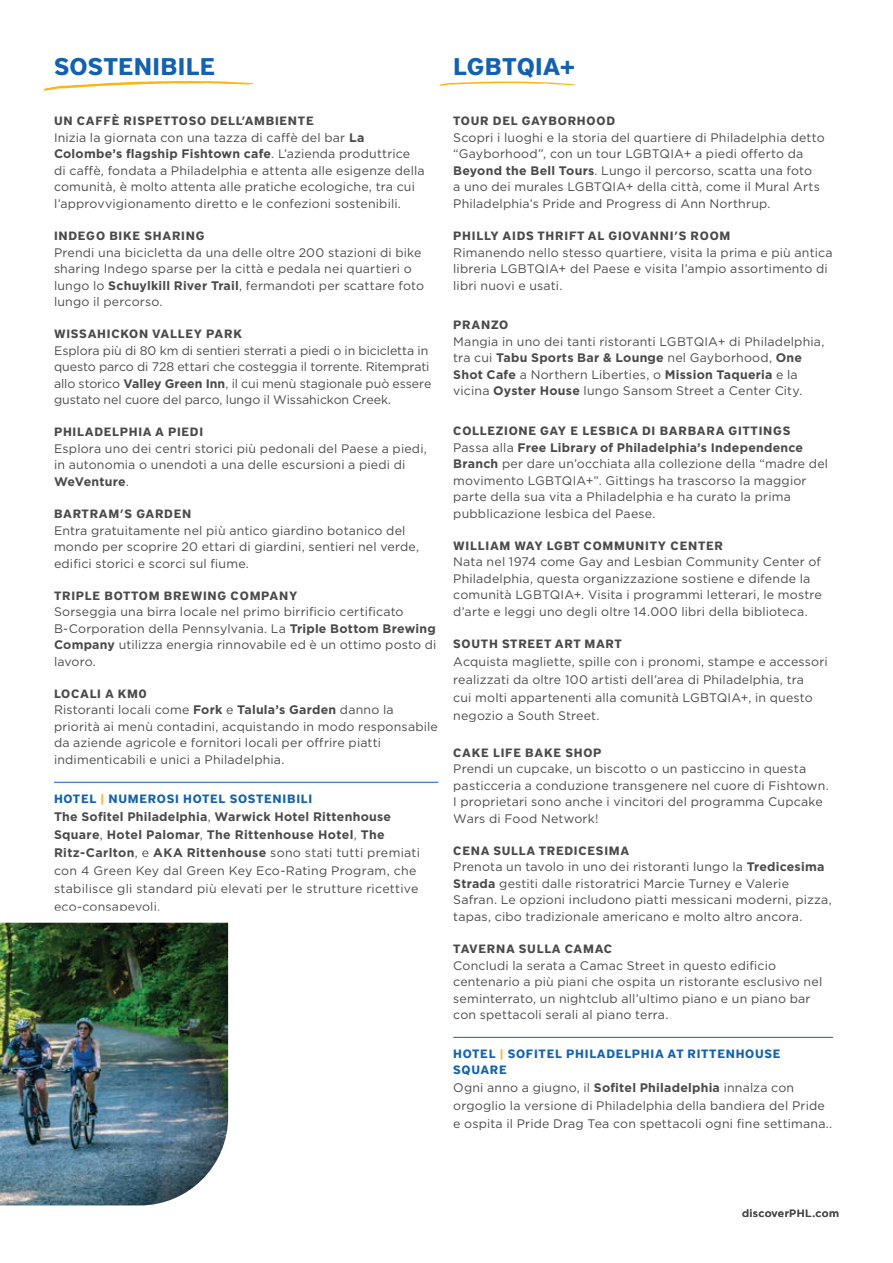
<style>
.page{position:relative;width:893px;height:1263px;background:#fff}
.page>*{position:absolute;margin:0;border:0;box-sizing:border-box;transform-origin:0 0}
.t1{font:700 24px "District Pro";letter-spacing:.01em;color:#1262af}
.t2{font:12.3px/16.5px "Gotham";letter-spacing:.015em;color:#4a4a4c}
.t3{font:12.3px/16.5px "Gotham";letter-spacing:-.005em;color:#4a4a4c}
.t4{font:700 12px "District Pro";letter-spacing:.06em;color:#4a4a4c}
.t5{font:700 12px/16.5px "District Pro";letter-spacing:.06em;color:#1262af}
.t6{font:500 10.5px "Gotham";letter-spacing:.03em;color:#4a4a4c}
.s1{font-weight:700}
.s2{color:#fdb514}
</style>
<div class="page">
<hr style="left:54px;top:782px;width:384px;height:1px;background:#1262af">
<hr style="left:453px;top:1037px;width:380px;height:1px;background:#1262af">
<img style="left:0;top:922px;width:229px;height:284px">
<svg style="left:44px;top:81px;width:210px;height:10px"></svg>
<svg style="left:440px;top:81px;width:135px;height:5px"></svg>
<h1 class="t1" style="left:54px;top:49px;width:162px">SOSTENIBILE</h1>
<p class="t4" style="left:54px;top:112px;width:261px">UN CAFFÈ RISPETTOSO DELL’AMBIENTE</p>
<p class="t2" style="left:54px;top:129px;width:372px">Inizia la giornata con una tazza di caffè del bar <span class="s1">La Colombe’s flagship Fishtown cafe</span>. L’azienda produttrice di caffè, fondata a Philadelphia e attenta alle esigenze della comunità, è molto attenta alle pratiche ecologiche, tra cui l’approvvigionamento diretto e le confezioni sostenibili.</p>
<p class="t4" style="left:54px;top:227px;width:152px">INDEGO BIKE SHARING</p>
<p class="t2" style="left:54px;top:244px;width:371px">Prendi una bicicletta da una delle oltre 200 stazioni di bike sharing Indego sparse per la città e pedala nei quartieri o lungo lo <span class="s1">Schuylkill River Trail</span>, fermandoti per scattare foto lungo il percorso.</p>
<p class="t4" style="left:54px;top:325px;width:190px">WISSAHICKON VALLEY PARK</p>
<p class="t3" style="left:54px;top:342px;width:379px">Esplora più di 80 km di sentieri sterrati a piedi o in bicicletta in questo parco di 728 ettari che costeggia il torrente. Ritemprati allo storico <span class="s1">Valley Green Inn</span>, il cui menù stagionale può essere gustato nel cuore del parco, lungo il Wissahickon Creek.</p>
<p class="t4" style="left:54px;top:423px;width:151px">PHILADELPHIA A PIEDI</p>
<p class="t2" style="left:54px;top:440px;width:374px">Esplora uno dei centri storici più pedonali del Paese a piedi, in autonomia o unendoti a una delle escursioni a piedi di<br><span class="s1">WeVenture</span>.</p>
<p class="t4" style="left:54px;top:505px;width:139px">BARTRAM’S GARDEN</p>
<p class="t2" style="left:54px;top:522px;width:367px">Entra gratuitamente nel più antico giardino botanico del mondo per scoprire 20 ettari di giardini, sentieri nel verde, edifici storici e scorci sul fiume.</p>
<p class="t4" style="left:54px;top:587px;width:245px">TRIPLE BOTTOM BREWING COMPANY</p>
<p class="t2" style="left:54px;top:603px;width:384px">Sorseggia una birra locale nel primo birrificio certificato B-Corporation della Pennsylvania. La <span class="s1">Triple Bottom Brewing Company</span> utilizza energia rinnovabile ed è un ottimo posto di lavoro.</p>
<p class="t4" style="left:54px;top:685px;width:94px">LOCALI A KM0</p>
<p class="t2" style="left:54px;top:702px;width:385px">Ristoranti locali come <span class="s1">Fork</span> e <span class="s1">Talula’s Garden</span> danno la priorità ai menù contadini, acquistando in modo responsabile da aziende agricole e fornitori locali per offrire piatti indimenticabili e unici a Philadelphia.</p>
<p class="t5" style="left:54px;top:790px;width:260px">HOTEL <span class="s2">|</span> NUMEROSI HOTEL SOSTENIBILI</p>
<p class="t2" style="left:54px;top:807px;width:367px;line-height:18px"><span class="s1">The Sofitel Philadelphia</span>, <span class="s1">Warwick Hotel Rittenhouse Square</span>, <span class="s1">Hotel Palomar</span>, <span class="s1">The Rittenhouse Hotel</span>, <span class="s1">The Ritz-Carlton</span>, e <span class="s1">AKA Rittenhouse</span> sono stati tutti premiati con 4 Green Key dal Green Key Eco-Rating Program, che stabilisce gli standard più elevati per le strutture ricettive eco-consapevoli.</p>
<h1 class="t1" style="left:453px;top:49px;width:124px">LGBTQIA+</h1>
<p class="t4" style="left:453px;top:112px;width:163px">TOUR DEL GAYBORHOOD</p>
<p class="t2" style="left:453px;top:129px;width:373px">Scopri i luoghi e la storia del quartiere di Philadelphia detto “Gayborhood”, con un tour LGBTQIA+ a piedi offerto da <span class="s1">Beyond the Bell Tours</span>. Lungo il percorso, scatta una foto<br>a uno dei murales LGBTQIA+ della città, come il Mural Arts Philadelphia’s Pride and Progress di Ann Northrup.</p>
<p class="t4" style="left:453px;top:227px;width:279px">PHILLY AIDS THRIFT AL GIOVANNI’S ROOM</p>
<p class="t2" style="left:453px;top:244px;width:381px">Rimanendo nello stesso quartiere, visita la prima e più antica libreria LGBTQIA+ del Paese e visita l’ampio assortimento di libri nuovi e usati.</p>
<p class="t4" style="left:453px;top:316px;width:56px">PRANZO</p>
<p class="t2" style="left:453px;top:333px;width:373px">Mangia in uno dei tanti ristoranti LGBTQIA+ di Philadelphia, tra cui <span class="s1">Tabu Sports Bar &amp; Lounge</span> nel Gayborhood, <span class="s1">One Shot Cafe</span> a Northern Liberties, o <span class="s1">Mission Taqueria</span> e la vicina <span class="s1">Oyster House</span> lungo Sansom Street a Center City.</p>
<p class="t4" style="left:453px;top:422px;width:339px">COLLEZIONE GAY E LESBICA DI BARBARA GITTINGS</p>
<p class="t2" style="left:453px;top:439px;width:376px">Passa alla <span class="s1">Free Library of Philadelphia’s Independence Branch</span> per dare un’occhiata alla collezione della “madre del movimento LGBTQIA+”. Gittings ha trascorso la maggior parte della sua vita a Philadelphia e ha curato la prima pubblicazione lesbica del Paese.</p>
<p class="t4" style="left:453px;top:537px;width:271px">WILLIAM WAY LGBT COMMUNITY CENTER</p>
<p class="t2" style="left:453px;top:553px;width:370px">Nata nel 1974 come Gay and Lesbian Community Center of Philadelphia, questa organizzazione sostiene e difende la comunità LGBTQIA+. Visita i programmi letterari, le mostre d’arte e leggi uno degli oltre 14.000 libri della biblioteca.</p>
<p class="t4" style="left:453px;top:635px;width:170px">SOUTH STREET ART MART</p>
<p class="t2" style="left:453px;top:652px;width:376px;line-height:18px">Acquista magliette, spille con i pronomi, stampe e accessori realizzati da oltre 100 artisti dell’area di Philadelphia, tra<br>cui molti appartenenti alla comunità LGBTQIA+, in questo negozio a South Street.</p>
<p class="t4" style="left:453px;top:744px;width:150px">CAKE LIFE BAKE SHOP</p>
<p class="t2" style="left:453px;top:760px;width:377px">Prendi un cupcake, un biscotto o un pasticcino in questa pasticceria a conduzione transgenere nel cuore di Fishtown.<br>I proprietari sono anche i vincitori del programma Cupcake Wars di Food Network!</p>
<p class="t4" style="left:453px;top:842px;width:178px">CENA SULLA TREDICESIMA</p>
<p class="t2" style="left:453px;top:858px;width:380px">Prenota un tavolo in uno dei ristoranti lungo la <span class="s1">Tredicesima Strada</span> gestiti dalle ristoratrici Marcie Turney e Valerie Safran. Le opzioni includono piatti messicani moderni, pizza, tapas, cibo tradizionale americano e molto altro ancora.</p>
<p class="t4" style="left:453px;top:940px;width:161px">TAVERNA SULLA CAMAC</p>
<p class="t2" style="left:453px;top:957px;width:371px">Concludi la serata a Camac Street in questo edificio centenario a più piani che ospita un ristorante esclusivo nel seminterrato, un nightclub all’ultimo piano e un piano bar con spettacoli serali al piano terra.</p>
<p class="t5" style="left:453px;top:1045px;width:329px">HOTEL <span class="s2">|</span> SOFITEL PHILADELPHIA AT RITTENHOUSE<br>SQUARE</p>
<p class="t2" style="left:453px;top:1079px;width:381px;line-height:18px">Ogni anno a giugno, il <span class="s1">Sofitel Philadelphia</span> innalza con orgoglio la versione di Philadelphia della bandiera del Pride e ospita il Pride Drag Tea con spettacoli ogni fine settimana..</p>
<p class="t6" style="left:742px;top:1207px;width:98px">discoverPHL.com</p>
</div>
